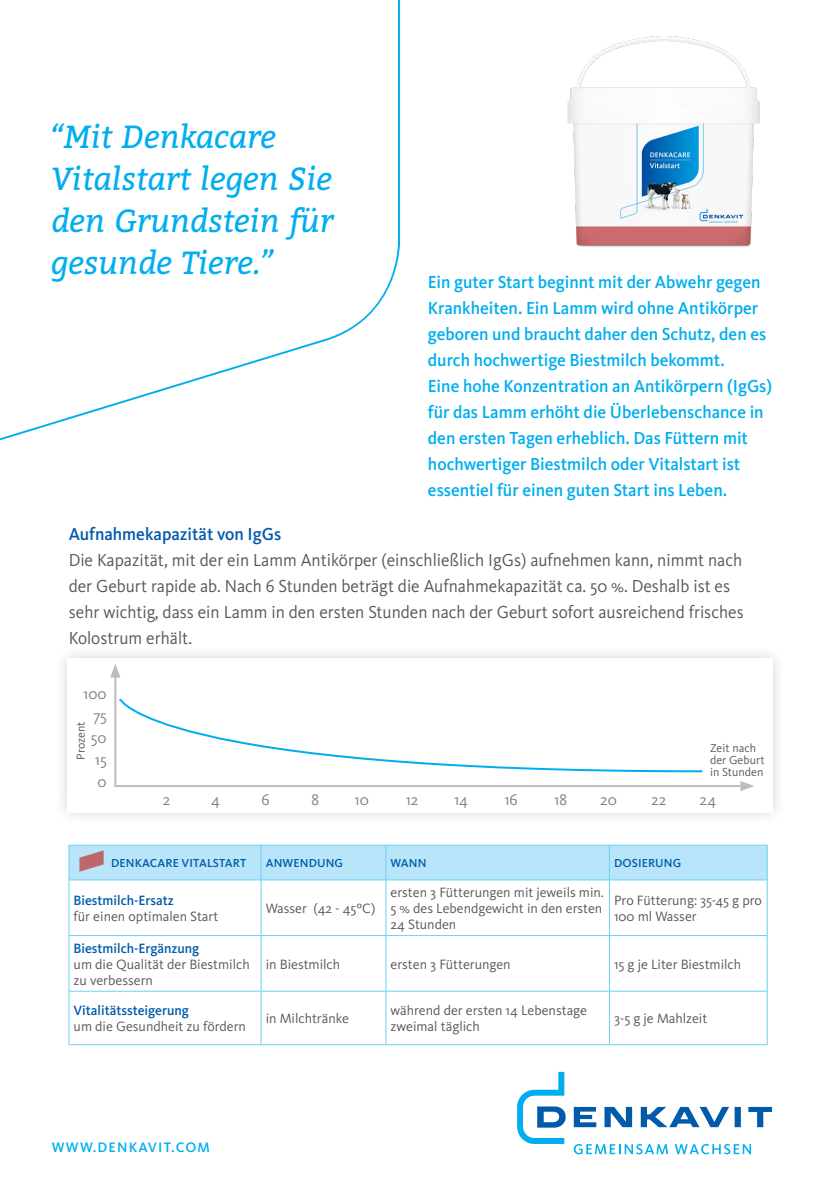
<style>
.page{position:relative;width:840px;height:1191px;background:#fff}
.page>*{position:absolute;margin:0;border:0;box-sizing:border-box;transform-origin:0 0}
.t1{font:italic 32px/42px "Bitter";color:#00aeef}
.t2{font:500 18px/26px "Kievit OT";color:#00aeef;scale:.96 1}
.t3{font:18px/26px "Kievit OT";color:#57585a;scale:.96 1}
.t4{font:500 18px "Kievit OT";color:#015aaa;scale:.96 1}
.t5{font:16px "Kievit OT";color:#808285}
.t6{font:500 14.2px "Kievit OT";letter-spacing:.08em;color:#00aeef}
.t7{font:14px/16px "Kievit OT";color:#57585a}
.t8{font:500 14px "Kievit OT";color:#015aaa}
.t9{font:500 12px "Kievit OT";letter-spacing:.01em;color:#015aaa}
.t10{font:12px "Kievit OT";color:#57585a}
</style>
<div class="page">
<svg style="left:0;top:0;width:401px;height:441px"></svg>
<svg style="left:517px;top:1071px;width:254px;height:83px"></svg>
<svg style="left:70px;top:880px;width:696px;height:164px"></svg>
<hr style="left:766px;top:845px;width:1px;height:34px;background:#6bcff6">
<hr style="left:260px;top:880px;width:1px;height:55px;background:#6bcff6">
<hr style="left:385px;top:880px;width:1px;height:55px;background:#6bcff6">
<hr style="left:609px;top:879px;width:158px;height:1px;background:#6bcff6">
<hr style="left:608px;top:880px;width:1px;height:55px;background:#6bcff6">
<hr style="left:766px;top:880px;width:1px;height:55px;background:#6bcff6">
<hr style="left:261px;top:935px;width:125px;height:1px;background:#6bcff6">
<hr style="left:260px;top:935px;width:1px;height:56px;background:#6bcff6">
<hr style="left:386px;top:935px;width:223px;height:1px;background:#6bcff6">
<hr style="left:385px;top:935px;width:1px;height:56px;background:#6bcff6">
<hr style="left:609px;top:935px;width:158px;height:1px;background:#6bcff6">
<hr style="left:608px;top:935px;width:1px;height:56px;background:#6bcff6">
<hr style="left:766px;top:935px;width:1px;height:56px;background:#6bcff6">
<hr style="left:261px;top:990px;width:125px;height:1px;background:#6bcff6">
<hr style="left:260px;top:991px;width:1px;height:53px;background:#6bcff6">
<hr style="left:386px;top:990px;width:223px;height:1px;background:#6bcff6">
<hr style="left:385px;top:991px;width:1px;height:53px;background:#6bcff6">
<hr style="left:609px;top:990px;width:158px;height:1px;background:#6bcff6">
<hr style="left:608px;top:991px;width:1px;height:53px;background:#6bcff6">
<hr style="left:766px;top:991px;width:1px;height:53px;background:#6bcff6">
<hr style="left:261px;top:1044px;width:125px;height:1px;background:#6bcff6">
<hr style="left:386px;top:1044px;width:223px;height:1px;background:#6bcff6">
<hr style="left:609px;top:1044px;width:158px;height:1px;background:#6bcff6">
<hr style="left:69px;top:880px;width:1px;height:55px;background:#6bcff6">
<hr style="left:69px;top:935px;width:192px;height:1px;background:#6bcff6">
<hr style="left:69px;top:935px;width:1px;height:56px;background:#6bcff6">
<hr style="left:69px;top:990px;width:192px;height:1px;background:#6bcff6">
<hr style="left:69px;top:991px;width:1px;height:53px;background:#6bcff6">
<hr style="left:69px;top:1044px;width:192px;height:1px;background:#6bcff6">
<svg style="left:69px;top:845px;width:697px;height:35px;background:#b5e2f7"></svg>
<div style="left:54px;top:644px;width:731px;height:181px;background:#f8f8f8"></div>
<div style="left:67px;top:658px;width:705px;height:154px;background:#fff"></div>
<svg style="left:113px;top:677px;width:627px;height:110px"></svg>
<svg style="left:110px;top:664px;width:10px;height:13px"></svg>
<svg style="left:740px;top:781px;width:14px;height:10px"></svg>
<svg style="left:118px;top:697px;width:586px;height:76px"></svg>
<img style="left:567px;top:36px;width:193px;height:211px">
<p class="t1" style="left:51px;top:114px;width:283px">“Mit Denkacare<br>Vitalstart legen Sie den Grundstein für gesunde Tiere.”</p>
<p class="t2" style="left:427px;top:269px;width:354px">Ein guter Start beginnt mit der Abwehr gegen Krankheiten. Ein Lamm wird ohne Antikörper geboren und braucht daher den Schutz, den es durch hochwertige Biestmilch bekommt.</p>
<p class="t2" style="left:427px;top:373px;width:360px">Eine hohe Konzentration an Antikörpern (IgGs) für das Lamm erhöht die Überlebenschance in den ersten Tagen erheblich. Das Füttern mit hochwertiger Biestmilch oder Vitalstart ist essentiel für einen guten Start ins Leben.</p>
<p class="t4" style="left:69px;top:524px;width:223px">Aufnahmekapazität von IgGs</p>
<p class="t3" style="left:69px;top:547px;width:704px">Die Kapazität, mit der ein Lamm Antikörper (einschließlich IgGs) aufnehmen kann, nimmt nach der Geburt rapide ab. Nach 6 Stunden beträgt die Aufnahmekapazität ca. 50 %. Deshalb ist es sehr wichtig, dass ein Lamm in den ersten Stunden nach der Geburt sofort ausreichend frisches Kolostrum erhält.</p>
<p class="t5" style="left:83px;top:684px;width:25px">100</p>
<p class="t5" style="left:93px;top:706px;width:15px">75</p>
<p class="t5" style="left:91px;top:728px;width:17px">50</p>
<p class="t5" style="left:95px;top:750px;width:13px">15</p>
<p class="t5" style="left:98px;top:772px;width:11px">0</p>
<p class="t10" style="left:74px;top:759px;width:40px;rotate:-90deg">Prozent</p>
<p class="t10" style="left:709px;top:741px;width:47px">Zeit nach</p>
<p class="t10" style="left:709px;top:753px;width:56px">der Geburt</p>
<p class="t10" style="left:709px;top:765px;width:55px">in Stunden</p>
<p class="t5" style="left:163px;top:791px;width:9px">2</p>
<p class="t5" style="left:211px;top:791px;width:10px">4</p>
<p class="t5" style="left:261px;top:791px;width:10px">6</p>
<p class="t5" style="left:311px;top:791px;width:10px">8</p>
<p class="t5" style="left:354px;top:791px;width:16px">10</p>
<p class="t5" style="left:405px;top:791px;width:14px">12</p>
<p class="t5" style="left:454px;top:791px;width:16px">14</p>
<p class="t5" style="left:504px;top:791px;width:15px">16</p>
<p class="t5" style="left:553px;top:791px;width:15px">18</p>
<p class="t5" style="left:600px;top:791px;width:18px">20</p>
<p class="t5" style="left:651px;top:791px;width:17px">22</p>
<p class="t5" style="left:699px;top:791px;width:18px">24</p>
<p class="t9" style="left:111px;top:856px;width:137px">DENKACARE VITALSTART</p>
<p class="t9" style="left:265px;top:856px;width:79px">ANWENDUNG</p>
<p class="t9" style="left:390px;top:856px;width:37px">WANN</p>
<p class="t9" style="left:613px;top:856px;width:69px">DOSIERUNG</p>
<p class="t8" style="left:74px;top:892px;width:102px">Biestmilch-Ersatz</p>
<p class="t7" style="left:74px;top:908px;width:146px">für einen optimalen Start</p>
<p class="t7" style="left:390px;top:884px;width:215px;text-align:justify">ersten 3 Fütterungen mit jeweils min.<br>5 % des Lebendgewicht in den ersten 24 Stunden</p>
<p class="t7" style="left:613px;top:892px;width:149px">Pro Fütterung: 35-45 g pro</p>
<p class="t7" style="left:265px;top:900px;width:111px">Wasser (42 - 450C)</p>
<p class="t7" style="left:613px;top:908px;width:84px">100 ml Wasser</p>
<p class="t8" style="left:74px;top:940px;width:127px">Biestmilch-Ergänzung</p>
<p class="t7" style="left:74px;top:956px;width:177px">um die Qualität der Biestmilch zu verbessern</p>
<p class="t7" style="left:265px;top:956px;width:76px">in Biestmilch</p>
<p class="t7" style="left:390px;top:956px;width:122px">ersten 3 Fütterungen</p>
<p class="t7" style="left:613px;top:956px;width:128px">15 g je Liter Biestmilch</p>
<p class="t8" style="left:74px;top:1002px;width:117px">Vitalitätssteigerung</p>
<p class="t7" style="left:74px;top:1018px;width:174px">um die Gesundheit zu fördern</p>
<p class="t7" style="left:265px;top:1010px;width:85px">in Milchtränke</p>
<p class="t7" style="left:390px;top:1002px;width:198px">während der ersten 14 Lebenstage zweimal täglich</p>
<p class="t7" style="left:613px;top:1010px;width:95px">3-5 g je Mahlzeit</p>
<p class="t6" style="left:52px;top:1139px;width:159px">WWW.DENKAVIT.COM</p>
</div>
